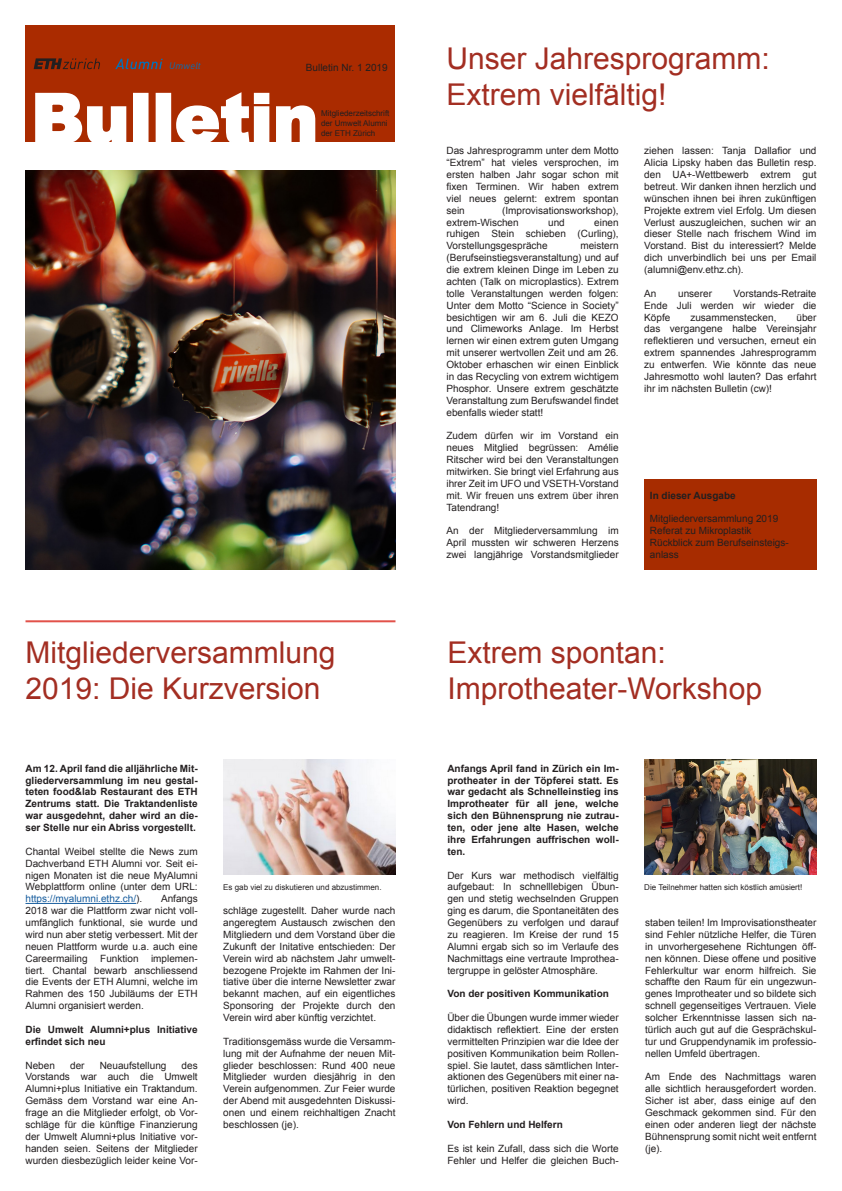
<style>
.page{position:relative;width:842px;height:1191px;background:#fff}
.page>*{position:absolute;margin:0;border:0;box-sizing:border-box;transform-origin:0 0}
.t1{font:900 68px "Arial";color:#fff}
.Titel{font:30px/35.6px "Arial";color:#a32e22}
.Lauftext{font:10px/11.9px "Arial";color:#231f20;text-align:justify}
.Lauftext-2{font:700 10px/11.9px "Arial";color:#231f20;text-align:justify}
.Zwischentitel{font:10px/11.9px "Arial";color:#231f20}
.Zwischentitel-2{font:700 10px "Arial";color:#231f20}
.t2{font:italic 9.4px "DIN Pro";letter-spacing:.025em;color:#0072bc}
.Bildlegende{font:8px/10px "Arial";color:#231f20}
.s1{color:#175d9e}
</style>
<div class="page">
<div style="left:26px;top:26px;width:369px;height:116px;background:#aa2b00"></div>
<svg style="left:35px;top:92px;width:92px;height:50px"></svg>
<div style="left:133px;top:93px;width:16px;height:50px;border:2px solid #fff"></div>
<div style="left:156px;top:93px;width:15px;height:50px;border:2px solid #fff"></div>
<svg style="left:176px;top:92px;width:140px;height:50px"></svg>
<hr style="left:26px;top:620px;width:369px;height:2px;background:#e2524a">
<div style="left:644px;top:479px;width:172px;height:90px;background:#a72c00"></div>
<svg style="left:34px;top:58px;width:66px;height:11px"></svg>
<svg style="left:115px;top:59px;width:48px;height:10px"></svg>
<hr style="left:26px;top:903px;width:110px;height:1px;background:#175d9e">
<img style="left:26px;top:171px;width:369px;height:398px">
<img style="left:223px;top:760px;width:172px;height:114px">
<img style="left:644px;top:760px;width:172px;height:114px">
<p class="t2" style="left:169px;top:58px;width:33px">Umwelt</p>
<p class="Lauftext" style="left:306px;top:62px;width:83px">Bulletin Nr. 1 2019</p>
<p class="t1" style="left:31px;top:69px;width:289px">Bulletin</p>
<p class="Bildlegende" style="left:321px;top:109px;width:70px">Mitgliederzeitschrift der Umwelt Alumni der ETH Zürich</p>
<p class="Titel" style="left:26px;top:635px;width:312px">Mitgliederversammlung<br>2019: Die Kurzversion</p>
<p class="Titel" style="left:446px;top:41px;width:325px">Unser Jahresprogramm:<br>Extrem vielfältig!</p>
<p class="Lauftext" style="left:446px;top:145px;width:174px">Das Jahresprogramm unter dem Motto “Extrem” hat vieles versprochen, im ersten halben Jahr sogar schon mit fixen Terminen. Wir haben extrem viel neues gelernt: extrem spontan sein</p>
<p class="Lauftext" style="left:644px;top:145px;width:174px">ziehen lassen: Tanja Dallafior und Alicia Lipsky haben das Bulletin resp. den UA+-Wettbewerb extrem gut betreut. Wir danken ihnen herzlich und wünschen ihnen bei ihren zukünftigen Projekte extrem viel Erfolg. Um diesen Verlust auszugleichen, suchen wir an dieser Stelle nach frischem Wind im Vorstand. Bist du interessiert? Melde dich unverbindlich bei uns per Email (alumni@env.ethz.ch).</p>
<p class="Lauftext" style="left:644px;top:287px;width:14px">An</p>
<p class="Lauftext" style="left:678px;top:287px;width:35px">unserer</p>
<p class="Lauftext" style="left:446px;top:204px;width:174px;text-indent:56px">(Improvisationsworkshop), extrem-Wischen</p>
<p class="Lauftext" style="left:446px;top:216px;width:174px;text-indent:148px">einen ruhigen Stein schieben (Curling), Vorstellungsgespräche</p>
<p class="Lauftext" style="left:548px;top:216px;width:18px">und</p>
<p class="Lauftext" style="left:446px;top:240px;width:174px;text-indent:134px">meistern (Berufseinstiegsveranstaltung) und auf die extrem kleinen Dinge im Leben zu achten (Talk on microplastics). Extrem tolle Veranstaltungen werden folgen:<br>Unter dem Motto “Science in Society” besichtigen wir am 6. Juli die KEZO und Climeworks Anlage. Im Herbst lernen wir einen extrem guten Umgang mit unserer wertvollen Zeit und am 26.<br>Oktober erhaschen wir einen Einblick in das Recycling von extrem wichtigem Phosphor. Unsere extrem geschätzte Veranstaltung zum Berufswandel findet ebenfalls wieder statt!</p>
<p class="Lauftext" style="left:446px;top:430px;width:174px">Zudem dürfen wir im Vorstand ein neues Mitglied begrüssen: Amélie Ritscher wird bei den Veranstaltungen mitwirken. Sie bringt viel Erfahrung aus ihrer Zeit im UFO und VSETH-Vorstand mit. Wir freuen uns extrem über ihren Tatendrang!</p>
<p class="Lauftext" style="left:446px;top:525px;width:174px">An der Mitgliederversammlung im April mussten wir schweren Herzens zwei langjährige Vorstandsmitglieder</p>
<p class="Lauftext" style="left:644px;top:287px;width:174px;text-indent:89px">Vorstands-Retraite Ende Juli werden wir wieder die Köpfe</p>
<p class="Lauftext" style="left:644px;top:311px;width:174px;text-indent:152px">über das vergangene halbe Vereinsjahr reflektieren und versuchen, erneut ein extrem spannendes Jahresprogramm zu entwerfen. Wie könnte das neue Jahresmotto wohl lauten? Das erfahrt ihr im nächsten Bulletin (cw)!</p>
<p class="Lauftext" style="left:690px;top:311px;width:88px">zusammenstecken,</p>
<p class="Zwischentitel-2" style="left:650px;top:488px;width:87px">In dieser Ausgabe</p>
<p class="Zwischentitel" style="left:650px;top:513px;width:140px">Mitgliederversammlung 2019<br>Referat zu Mikroplastik<br>Rückblick zum Berufseinsteigs&shy;anlass</p>
<p class="Titel" style="left:447px;top:635px;width:316px">Extrem spontan:<br>Improtheater-Workshop</p>
<p class="Lauftext-2" style="left:26px;top:762px;width:174px">Am 12. April fand die alljährliche Mit&shy;gliederversammlung im neu gestal&shy;teten food&amp;lab Restaurant des ETH Zentrums statt. Die Traktandenliste war ausgedehnt, daher wird an die&shy;ser Stelle nur ein Abriss vorgestellt.</p>
<p class="Lauftext" style="left:26px;top:845px;width:174px">Chantal Weibel stellte die News zum Dachverband ETH Alumni vor. Seit ei&shy;nigen Monaten ist die neue MyAlumni Webplattform online (unter dem URL: <span class="s1">https://myalumni.ethz.ch/</span>).</p>
<p class="Lauftext" style="left:26px;top:893px;width:174px;text-indent:136px">Anfangs 2018 war die Plattform zwar nicht voll&shy;umfänglich funktional, sie wurde und wird nun aber stetig verbessert. Mit der neuen Plattform wurde u.a. auch eine Careermailing Funktion implemen&shy;tiert. Chantal bewarb anschliessend die Events der ETH Alumni, welche im Rahmen des 150 Jubiläums der ETH Alumni organisiert werden.</p>
<p class="Lauftext-2" style="left:26px;top:1023px;width:174px">Die Umwelt Alumni+plus Initiative erfindet sich neu</p>
<p class="Lauftext" style="left:26px;top:1059px;width:31px">Neben</p>
<p class="Lauftext" style="left:70px;top:1059px;width:16px">der</p>
<p class="Lauftext" style="left:100px;top:1059px;width:68px">Neuaufstellung</p>
<p class="Lauftext" style="left:26px;top:1059px;width:174px;text-indent:156px">des Vorstands war auch die Umwelt Alumni+plus Initiative ein Traktandum.<br>Gemäss dem Vorstand war eine An&shy;frage an die Mitglieder erfolgt, ob Vor&shy;schläge für die künftige Finanzierung der Umwelt Alumni+plus Initiative vor&shy;handen seien. Seitens der Mitglieder wurden diesbezüglich leider keine Vor-</p>
<p class="Lauftext-2" style="left:447px;top:762px;width:173px">Anfangs April fand in Zürich ein Im&shy;protheater in der Töpferei statt. Es war gedacht als Schnelleinstieg ins Improtheater für all jene, welche sich den Bühnensprung nie zutrau&shy;ten, oder jene alte Hasen, welche ihre Erfahrungen auffrischen woll&shy;ten.</p>
<p class="Lauftext" style="left:447px;top:869px;width:173px">Der Kurs war methodisch vielfältig aufgebaut: In schnelllebigen Übun&shy;gen und stetig wechselnden Gruppen ging es darum, die Spontaneitäten des Gegenübers zu verfolgen und darauf zu reagieren. Im Kreise der rund 15<br>Alumni ergab sich so im Verlaufe des Nachmittags eine vertraute Improthea&shy;tergruppe in gelöster Atmosphäre.</p>
<p class="Lauftext-2" style="left:447px;top:988px;width:163px">Von der positiven Kommunikation</p>
<p class="Lauftext" style="left:447px;top:1011px;width:173px">Über die Übungen wurde immer wieder didaktisch reflektiert. Eine der ersten vermittelten Prinzipien war die Idee der positiven Kommunikation beim Rollen&shy;spiel. Sie lautet, dass sämtlichen Inter&shy;aktionen des Gegenübers mit einer na&shy;türlichen, positiven Reaktion begegnet wird.</p>
<p class="Lauftext-2" style="left:447px;top:1118px;width:117px">Von Fehlern und Helfern</p>
<p class="Lauftext" style="left:447px;top:1142px;width:173px">Es ist kein Zufall, dass sich die Worte<br>Fehler und Helfer die gleichen Buch-</p>
<p class="Bildlegende" style="left:223px;top:882px;width:160px">Es gab viel zu diskutieren und abzustimmen.</p>
<p class="Bildlegende" style="left:644px;top:882px;width:160px">Die Teilnehmer hatten sich köstlich amüsiert!</p>
<p class="Lauftext" style="left:223px;top:905px;width:174px">schläge zugestellt. Daher wurde nach angeregtem Austausch zwischen den Mitgliedern und dem Vorstand über die Zukunft der Initative entschieden: Der Verein wird ab nächstem Jahr umwelt&shy;bezogene Projekte im Rahmen der Ini&shy;tiative über die interne Newsletter zwar bekannt machen, auf ein eigentliches Sponsoring der Projekte durch den Verein wird aber künftig verzichtet.</p>
<p class="Lauftext" style="left:223px;top:1035px;width:174px">Traditionsgemäss wurde die Versamm&shy;lung mit der Aufnahme der neuen Mit&shy;glieder beschlossen: Rund 400 neue Mitglieder wurden diesjährig in den Verein aufgenommen. Zur Feier wurde der Abend mit ausgedehnten Diskussi&shy;onen und einem reichhaltigen Znacht beschlossen (je).</p>
<p class="Lauftext" style="left:645px;top:916px;width:173px">staben teilen! Im Improvisationstheater sind Fehler nützliche Helfer, die Türen in unvorhergesehene Richtungen öff&shy;nen können. Diese offene und positive Fehlerkultur war enorm hilfreich. Sie schaffte den Raum für ein ungezwun&shy;genes Improtheater und so bildete sich schnell gegenseitiges Vertrauen. Viele solcher Erkenntnisse lassen sich na&shy;türlich auch gut auf die Gesprächskul&shy;tur und Gruppendynamik im professio&shy;nellen Umfeld übertragen.</p>
<p class="Lauftext" style="left:645px;top:1071px;width:173px">Am Ende des Nachmittags waren alle sichtlich herausgefordert worden.<br>Sicher ist aber, dass einige auf den Geschmack gekommen sind. Für den einen oder anderen liegt der nächste Bühnensprung somit nicht weit entfernt (je).</p>
</div>
